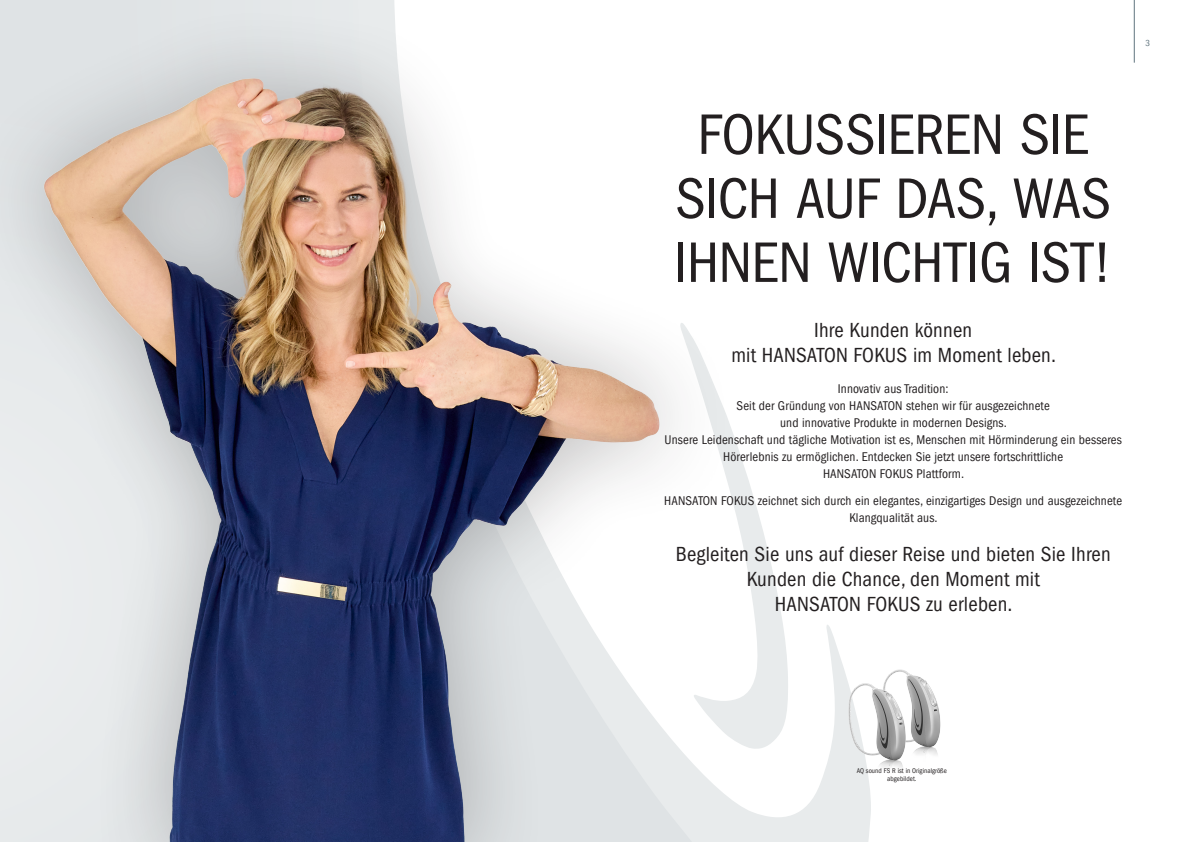
<style>
.page{position:relative;width:1191px;height:842px;background:#fff}
.page>*{position:absolute;margin:0;border:0;box-sizing:border-box;transform-origin:0 0}
.t1{font:condensed 59px/64px "Franklin Gothic LT Pro";letter-spacing:-.005em;color:#231f20;text-align:center}
.t2{font:condensed 21px/25px "Franklin Gothic LT Pro";letter-spacing:.01em;color:#231f20;text-align:center}
.t3{font:condensed 13px/17px "Franklin Gothic LT Pro";letter-spacing:.01em;color:#231f20;text-align:center}
.t4{font:condensed 9px "Franklin Gothic LT Pro";color:#60747e}
.t5{font:condensed 7px/8px "Franklin Gothic LT Pro";letter-spacing:.01em;color:#231f20;text-align:center}
</style>
<div class="page">
<svg style="left:740px;top:625px;width:131px;height:217px"></svg>
<svg style="left:740px;top:455px;width:49px;height:294px;fill:#e8ebec"></svg>
<div style="left:0;top:0;width:740px;height:842px;background:#231f20;opacity:.3"></div>
<img style="left:0;top:0;width:686px;height:842px">
<img style="left:848px;top:635px;width:23px;height:13px">
<img style="left:814px;top:648px;width:127px;height:131px">
<hr style="left:1134px;top:0;width:1px;height:63px;background:#60747e">
<p class="t4" style="left:1145px;top:38px;width:6px">3</p>
<p class="t1" style="left:674px;top:103px;width:439px">FOKUSSIEREN SIE<br>SICH AUF DAS, WAS<br>IHNEN WICHTIG IST!</p>
<p class="t2" style="left:731px;top:318px;width:326px">Ihre Kunden können<br>mit HANSATON FOKUS im Moment leben.</p>
<p class="t3" style="left:664px;top:381px;width:459px">Innovativ aus Tradition:<br>Seit der Gründung von HANSATON stehen wir für ausgezeichnete<br>und innovative Produkte in modernen Designs.<br>Unsere Leidenschaft und tägliche Motivation ist es, Menschen mit Hörminderung ein besseres Hörerlebnis zu ermöglichen. Entdecken Sie jetzt unsere fortschrittliche<br>HANSATON FOKUS Plattform.</p>
<p class="t3" style="left:664px;top:493px;width:459px">HANSATON FOKUS zeichnet sich durch ein elegantes, einzigartiges Design und ausgezeichnete<br>Klangqualität aus.</p>
<p class="t2" style="left:675px;top:542px;width:436px">Begleiten Sie uns auf dieser Reise und bieten Sie Ihren<br>Kunden die Chance, den Moment mit<br>HANSATON FOKUS zu erleben.</p>
<p class="t5" style="left:856px;top:767px;width:92px">AQ sound FS R ist in Originalgröße abgebildet.</p>
</div>
